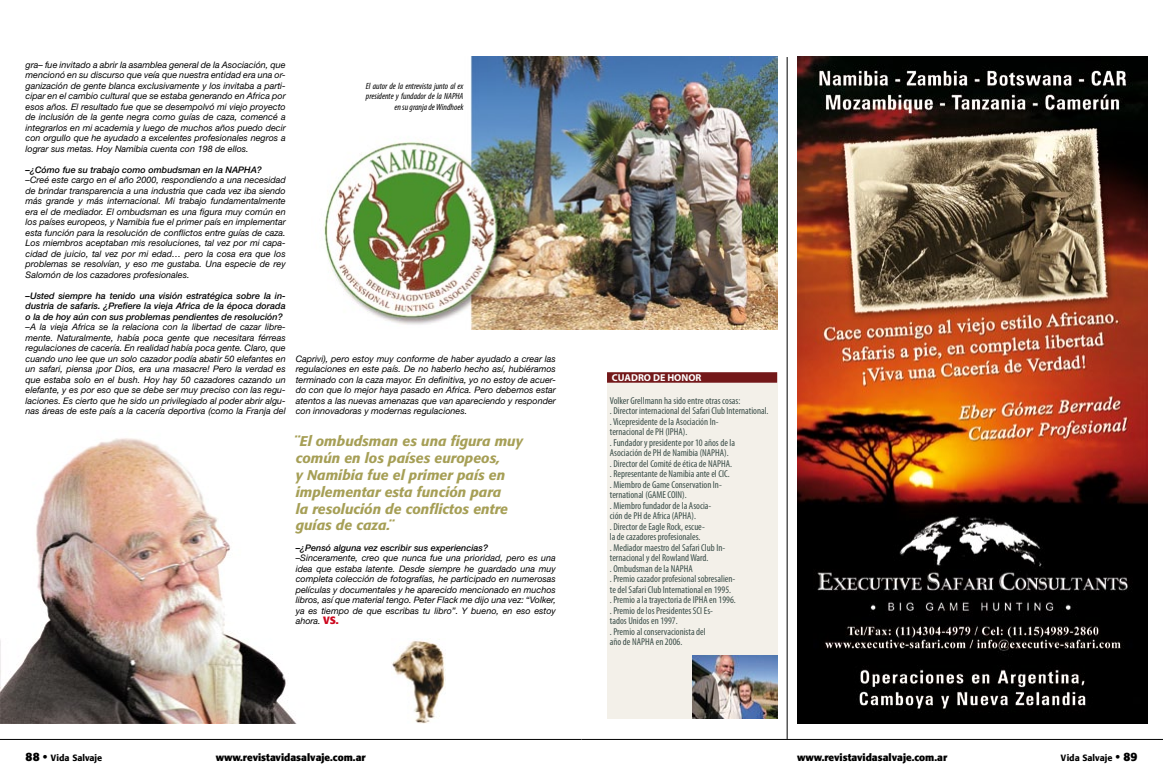
<style>
.page{position:relative;width:1163px;height:780px;background:#fff}
.page>*{position:absolute;margin:0;border:0;box-sizing:border-box;transform-origin:0 0}
.t1{font:italic 500 14px/16.8px "Formata";color:#a69f56}
.t2{font:condensed 10px/10.5px "Myriad Pro";color:#3b4e49}
.t3{font:700 10px "Formata";color:#000}
.t4{font:700 10px "Myriad Pro";color:#fff}
.t5{font:italic 9px/10.5px "Helvetica Neue";color:#000;text-align:justify}
.t6{font:italic 500 9px/10.5px "Helvetica Neue";color:#000;text-align:justify}
.t7{font:italic condensed 9px/10.5px "Myriad Pro";color:#000;text-align:right}
.t8{font:500 9px "Formata";color:#000}
.s1{font-family:"Formata";font-weight:700;font-style:normal;font-size:10.5px;color:#cd071e}
.s2{font-weight:700;font-size:12px}
</style>
<div class="page">
<hr style="left:581px;top:739px;width:581px;height:1px;background:#000">
<hr style="left:0;top:739px;width:581px;height:1px;background:#000">
<div style="left:607px;top:383px;width:170px;height:336px;background:#f3f0e9"></div>
<hr style="left:786px;top:57px;width:1px;height:682px;background:#000">
<img style="left:0;top:438px;width:296px;height:285px">
<img style="left:692px;top:656px;width:85px;height:63px">
<div style="left:607px;top:372px;width:170px;height:11px;background:#731819"></div>
<img style="left:324px;top:57px;width:453px;height:272px">
<img style="left:392px;top:641px;width:53px;height:82px">
<img style="left:797px;top:57px;width:350px;height:666px">
<p class="t5" style="left:26px;top:59px;width:262px">gra– fue invitado a abrir la asamblea general de la Asociación, que mencionó en su discurso que veía que nuestra entidad era una or&shy;ganización de gente blanca exclusivamente y los invitaba a parti&shy;cipar en el cambio cultural que se estaba generando en Africa por esos años. El resultado fue que se desempolvó mi viejo proyecto de inclusión de la gente negra como guías de caza, comencé a integrarlos en mi academia y luego de muchos años puedo decir con orgullo que he ayudado a excelentes profesionales negros a lograr sus metas. Hoy Namibia cuenta con 198 de ellos.</p>
<p class="t6" style="left:26px;top:164px;width:238px">–¿Cómo fue su trabajo como ombudsman en la NAPHA?</p>
<p class="t5" style="left:26px;top:174px;width:262px">–Creé este cargo en el año 2000, respondiendo a una necesidad de brindar transparencia a una industria que cada vez iba siendo más grande y más internacional. Mi trabajo fundamentalmente era el de mediador. El ombudsman es una figura muy común en los países europeos, y Namibia fue el primer país en implementar esta función para la resolución de conflictos entre guías de caza.<br>Los miembros aceptaban mis resoluciones, tal vez por mi capa&shy;cidad de juicio, tal vez por mi edad… pero la cosa era que los problemas se resolvían, y eso me gustaba. Una especie de rey Salomón de los cazadores profesionales.</p>
<p class="t6" style="left:26px;top:290px;width:262px">–Usted siempre ha tenido una visión estratégica sobre la in&shy;dustria de safaris. ¿Prefiere la vieja Africa de la época dorada o la de hoy aún con sus problemas pendientes de resolución?</p>
<p class="t5" style="left:26px;top:321px;width:262px">–A la vieja Africa se la relaciona con la libertad de cazar libre&shy;mente. Naturalmente, había poca gente que necesitara férreas regulaciones de cacería. En realidad había poca gente. Claro, que cuando uno lee que un solo cazador podía abatir 50 elefantes en un safari, piensa ¡por Dios, era una masacre! Pero la verdad es que estaba solo en el bush. Hoy hay 50 cazadores cazando un elefante, y es por eso que se debe ser muy preciso con las regu&shy;laciones. Es cierto que he sido un privilegiado al poder abrir algu&shy;nas áreas de este país a la cacería deportiva (como la Franja del</p>
<p class="t7" style="left:366px;top:80px;width:99px">El autor de la entrevista junto al ex presidente y fundador de la NAPHA en su granja de Windhoek</p>
<p class="t5" style="left:296px;top:353px;width:262px">Caprivi), pero estoy muy conforme de haber ayudado a crear las regulaciones en este país. De no haberlo hecho así, hubiéramos terminado con la caza mayor. En definitiva, yo no estoy de acuer&shy;do con que lo mejor haya pasado en Africa. Pero debemos estar atentos a las nuevas amenazas que van apareciendo y responder con innovadoras y modernas regulaciones.</p>
<h1 class="t1" style="left:296px;top:433px;width:229px">¨El ombudsman es una figura muy común en los países europeos,<br>y Namibia fue el primer país en implementar esta función para<br>la resolución de conflictos entre guías de caza.¨</h1>
<p class="t6" style="left:296px;top:542px;width:194px">–¿Pensó alguna vez escribir sus experiencias?</p>
<p class="t5" style="left:296px;top:552px;width:262px">–Sinceramente, creo que nunca fue una prioridad, pero es una idea que estaba latente. Desde siempre he guardado una muy completa colección de fotografías, he participado en numerosas películas y documentales y he aparecido mencionado en muchos libros, así que material tengo. Peter Flack me dijo una vez: “Volker, ya es tiempo de que escribas tu libro”. Y bueno, en eso estoy ahora. <span class="s1">VS.</span></p>
<p class="t4" style="left:612px;top:371px;width:91px">CUADRO DE HONOR</p>
<p class="t2" style="left:609px;top:395px;width:160px">Volker Grellmann ha sido entre otras cosas:<br>. Director internacional del Safari Club International. . Vicepresidente de la Asociación In-<br>ternacional de PH (IPHA).<br>. Fundador y presidente por 10 años de la Asociación de PH de Namibia (NAPHA).<br>. Director del Comité de ética de NAPHA.<br>. Representante de Namibia ante el CIC.<br>. Miembro de Game Conservation In-<br>ternational (GAME COIN).<br>. Miembro fundador de la Asocia-<br>ción de PH de Africa (APHA).<br>. Director de Eagle Rock, escue-<br>la de cazadores profesionales.<br>. Mediador maestro del Safari Club In-<br>ternacional y del Rowland Ward.<br>. Ombudsman de la NAPHA<br>. Premio cazador profesional sobresalien-<br>te del Safari Club International en 1995.<br>. Premio a la trayectoria de IPHA en 1996.<br>. Premio de los Presidentes SCI Es-<br>tados Unidos en 1997.<br>. Premio al conservacionista del<br>año de NAPHA en 2006.</p>
<p class="t8" style="left:26px;top:752px;width:78px"><span class="s2">88 •</span> Vida Salvaje</p>
<p class="t3" style="left:216px;top:751px;width:151px">www.revistavidasalvaje.com.ar</p>
<p class="t3" style="left:797px;top:751px;width:151px">www.revistavidasalvaje.com.ar</p>
<p class="t8" style="left:1060px;top:752px;width:78px">Vida Salvaje <span class="s2">• 89</span></p>
</div>
